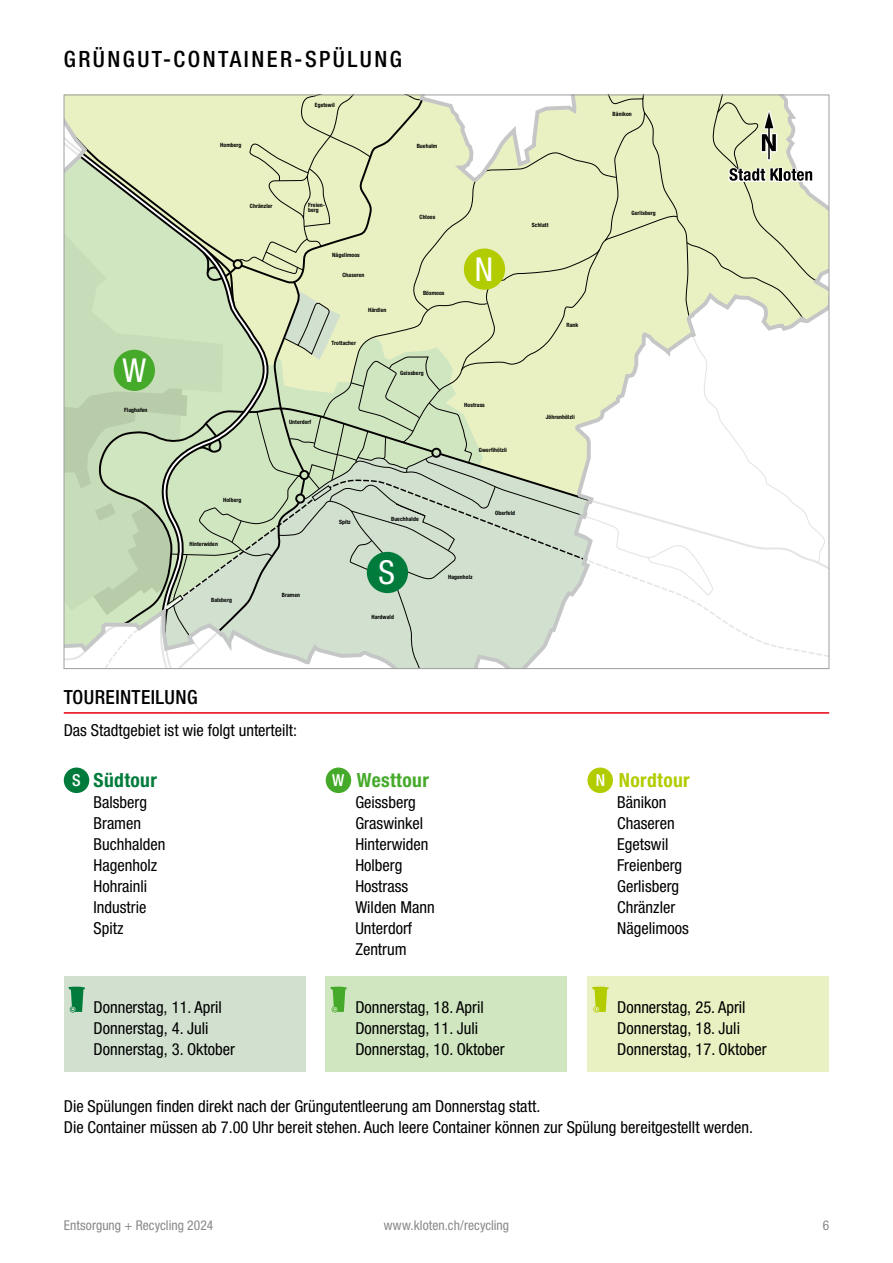
<style>
.page{position:relative;width:893px;height:1263px;background:#fff}
.page>*{position:absolute;margin:0;border:0;box-sizing:border-box;transform-origin:0 0}
.t1{font:condensed 33px "Helvetica Neue";color:#fff}
.t2{font:500 condensed 22.5px "Helvetica Neue LT Pro";letter-spacing:.11em;color:#000}
.t3{font:500 condensed 19.5px "Helvetica Neue LT Pro";letter-spacing:.02em;color:#000}
.t4{font:700 condensed 19.5px "Helvetica Neue LT Pro";letter-spacing:.02em;color:#45aa29}
.t5{font:700 condensed 19.5px "Helvetica Neue LT Pro";letter-spacing:.02em;color:#b3cc00}
.t6{font:700 condensed 19.5px "Helvetica Neue LT Pro";letter-spacing:.02em;color:#007b3b}
.t7{font:condensed 16.5px/21px "Helvetica Neue LT Pro";color:#000}
.t8{font:condensed 13.5px "Helvetica Neue LT Pro";letter-spacing:.005em;color:#878988}
.t9{font:700 condensed 5.85px/4.8px "Helvetica Neue";letter-spacing:.01em;color:#000}
.s1{font-weight:500;font-size:16.5px;color:#fff}
</style>
<div class="page">
<svg style="left:64px;top:95px;width:765px;height:574px"></svg>
<div style="left:326px;top:976px;width:241px;height:95px;background:#d0e6c0"></div>
<div style="left:587px;top:976px;width:242px;height:95px;background:#e9f0c1"></div>
<div style="left:64px;top:976px;width:242px;height:95px;background:#d1e0cf"></div>
<hr style="left:64px;top:712px;width:765px;height:2px;background:#e7000e">
<div style="left:64px;top:767px;width:25px;height:26px;background:#007b3b;border-radius:50%"></div>
<div style="left:326px;top:767px;width:25px;height:26px;background:#45aa29;border-radius:50%"></div>
<div style="left:587px;top:767px;width:26px;height:26px;background:#b3cc00;border-radius:50%"></div>
<svg style="left:68px;top:987px;width:17px;height:25px"></svg>
<svg style="left:330px;top:987px;width:17px;height:25px"></svg>
<svg style="left:592px;top:987px;width:16px;height:25px"></svg>
<h2 class="t2" style="left:64px;top:46px;width:340px">GRÜNGUT-CONTAINER-SPÜLUNG</h2>
<h1 class="t1" style="left:122px;top:351px;width:25px">W</h1>
<p class="t9" style="left:124px;top:407px;width:25px">Flughafen</p>
<p class="t9" style="left:220px;top:142px;width:23px">Homberg</p>
<p class="t9" style="left:315px;top:103px;width:22px">Egetswil</p>
<p class="t9" style="left:417px;top:143px;width:22px">Buehalm</p>
<p class="t9" style="left:250px;top:204px;width:24px">Chränzler</p>
<p class="t9" style="left:308px;top:202px;width:18px">Freien&shy;berg</p>
<p class="t9" style="left:332px;top:253px;width:29px">Nägelimoos</p>
<p class="t9" style="left:342px;top:272px;width:24px">Chaseren</p>
<p class="t9" style="left:331px;top:341px;width:26px">Trottacher</p>
<p class="t9" style="left:368px;top:308px;width:20px">Härdlen</p>
<p class="t9" style="left:419px;top:215px;width:17px">Chloos</p>
<p class="t9" style="left:423px;top:291px;width:23px">Bösmoos</p>
<p class="t9" style="left:400px;top:370px;width:25px">Geissberg</p>
<p class="t9" style="left:289px;top:419px;width:24px">Unterdorf</p>
<h1 class="t1" style="left:475px;top:250px;width:20px">N</h1>
<p class="t9" style="left:464px;top:402px;width:22px">Hostrass</p>
<p class="t9" style="left:479px;top:447px;width:30px">Gwerfihölzli</p>
<p class="t9" style="left:532px;top:223px;width:18px">Schlatt</p>
<p class="t9" style="left:566px;top:323px;width:14px">Rank</p>
<p class="t9" style="left:546px;top:415px;width:30px">Jöhrenhölzli</p>
<p class="t9" style="left:223px;top:497px;width:20px">Holberg</p>
<p class="t9" style="left:189px;top:542px;width:30px">Hinterwiden</p>
<p class="t9" style="left:211px;top:597px;width:22px">Balsberg</p>
<p class="t9" style="left:282px;top:593px;width:20px">Bramen</p>
<p class="t9" style="left:339px;top:519px;width:13px">Spitz</p>
<p class="t9" style="left:391px;top:516px;width:29px">Buechhalde</p>
<h1 class="t1" style="left:379px;top:553px;width:18px">S</h1>
<p class="t9" style="left:371px;top:615px;width:24px">Hardwald</p>
<p class="t9" style="left:495px;top:510px;width:21px">Oberfeld</p>
<p class="t9" style="left:448px;top:574px;width:26px">Hagenholz</p>
<p class="t9" style="left:613px;top:112px;width:21px">Bänikon</p>
<p class="t9" style="left:631px;top:210px;width:26px">Gerlisberg</p>
<p class="t3" style="left:64px;top:685px;width:135px">TOUREINTEILUNG</p>
<p class="t7" style="left:64px;top:720px;width:235px">Das Stadtgebiet ist wie folgt unterteilt:</p>
<p class="t6" style="left:72px;top:768px;width:86px"><span class="s1">S</span> Südtour</p>
<p class="t7" style="left:94px;top:792px;width:73px">Balsberg<br>Bramen<br>Buchhalden<br>Hagenholz<br>Hohrainli<br>Industrie<br>Spitz</p>
<p class="t4" style="left:332px;top:768px;width:98px"><span class="s1">W</span> Westtour</p>
<p class="t7" style="left:355px;top:792px;width:81px">Geissberg<br>Graswinkel<br>Hinterwiden<br>Holberg<br>Hostrass<br>Wilden Mann<br>Unterdorf<br>Zentrum</p>
<p class="t5" style="left:596px;top:768px;width:96px"><span class="s1">N</span> Nordtour</p>
<p class="t7" style="left:617px;top:792px;width:73px">Bänikon<br>Chaseren<br>Egetswil<br>Freienberg<br>Gerlisberg<br>Chränzler<br>Nägelimoos</p>
<p class="t7" style="left:94px;top:996px;width:143px">Donnerstag, 11. April<br>Donnerstag, 4. Juli<br>Donnerstag, 3. Oktober</p>
<p class="t7" style="left:355px;top:996px;width:151px">Donnerstag, 18. April<br>Donnerstag, 11. Juli<br>Donnerstag, 10. Oktober</p>
<p class="t7" style="left:617px;top:996px;width:151px">Donnerstag, 25. April<br>Donnerstag, 18. Juli<br>Donnerstag, 17. Oktober</p>
<p class="t7" style="left:64px;top:1095px;width:691px">Die Spülungen finden direkt nach der Grüngutentleerung am Donnerstag statt.<br>Die Container müssen ab 7.00 Uhr bereit stehen. Auch leere Container können zur Spülung bereitgestellt werden.</p>
<p class="t8" style="left:64px;top:1218px;width:151px">Entsorgung + Recycling 2024</p>
<p class="t8" style="left:384px;top:1218px;width:127px">www.kloten.ch/recycling</p>
<p class="t8" style="left:823px;top:1218px;width:8px">6</p>
</div>
